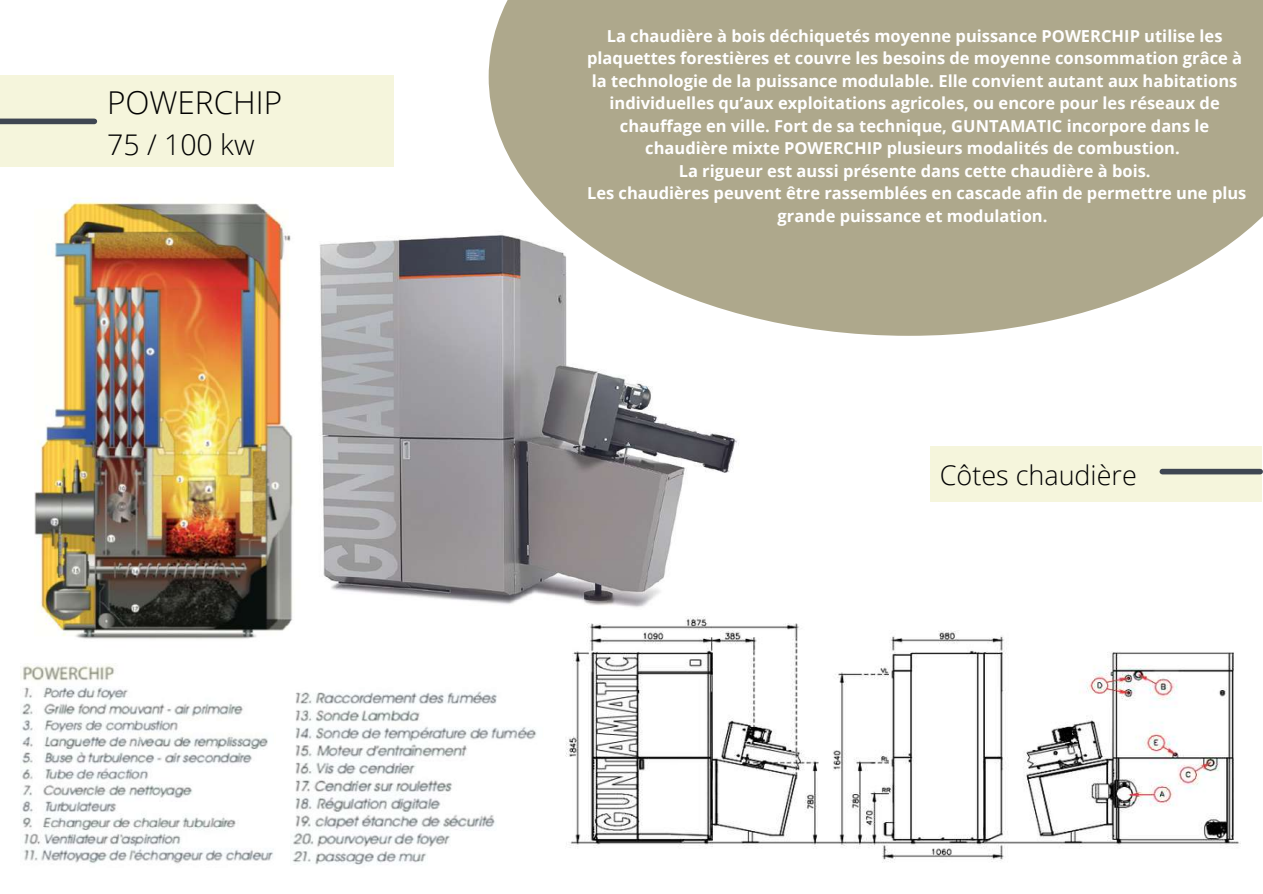
<style>
.page{position:relative;width:1263px;height:894px;background:#fff}
.page>*{position:absolute;margin:0;border:0;box-sizing:border-box;transform-origin:0 0}
.t1{font:300 31.5px "Open Sans";color:#000}
.t2{font:300 28.5px "Open Sans";color:#000}
.t3{font:300 27px "Open Sans";color:#000}
.t4{font:700 16.5px "Open Sans";color:#fff}
</style>
<div class="page">
<div style="left:0;top:76px;width:394px;height:91px;background:#f5f5dc"></div>
<div style="left:0;top:118px;width:94px;height:6px;background:#3f4652"></div>
<div style="left:930px;top:446px;width:332px;height:55px;background:#f5f5dc"></div>
<div style="left:1162px;top:468px;width:98px;height:6px;background:#3f4652"></div>
<img style="left:21px;top:663px;width:252px;height:201px">
<img style="left:292px;top:691px;width:245px;height:174px">
<img style="left:35px;top:198px;width:258px;height:441px">
<img style="left:565px;top:616px;width:676px;height:247px">
<img style="left:319px;top:235px;width:420px;height:373px">
<svg style="left:489px;top:0;width:774px;height:336px;background:#b6b199"></svg>
<h1 class="t1" style="left:107px;top:80px;width:177px">POWERCHIP</h1>
<h2 class="t2" style="left:107px;top:124px;width:149px">75 / 100 kw</h2>
<p class="t4" style="left:607px;top:24px;width:617px">La chaudière à bois déchiquetés moyenne puissance POWERCHIP utilise les</p>
<p class="t4" style="left:587px;top:46px;width:650px">plaquettes forestières et couvre les besoins de moyenne consommation grâce à</p>
<p class="t4" style="left:592px;top:69px;width:647px">la technologie de la puissance modulable. Elle convient autant aux habitations</p>
<p class="t4" style="left:609px;top:91px;width:612px">individuelles qu’aux exploitations agricoles, ou encore pour les réseaux de</p>
<p class="t4" style="left:620px;top:114px;width:591px">chauffage en ville. Fort de sa technique, GUNTAMATIC incorpore dans le</p>
<p class="t4" style="left:645px;top:136px;width:536px">chaudière mixte POWERCHIP plusieurs modalités de combustion.</p>
<p class="t4" style="left:679px;top:159px;width:473px">La rigueur est aussi présente dans cette chaudière à bois.</p>
<p class="t4" style="left:587px;top:181px;width:661px">Les chaudières peuvent être rassemblées en cascade afin de permettre une plus</p>
<p class="t4" style="left:778px;top:204px;width:271px">grande puissance et modulation.</p>
<h3 class="t3" style="left:940px;top:456px;width:199px">Côtes chaudière</h3>
</div>
